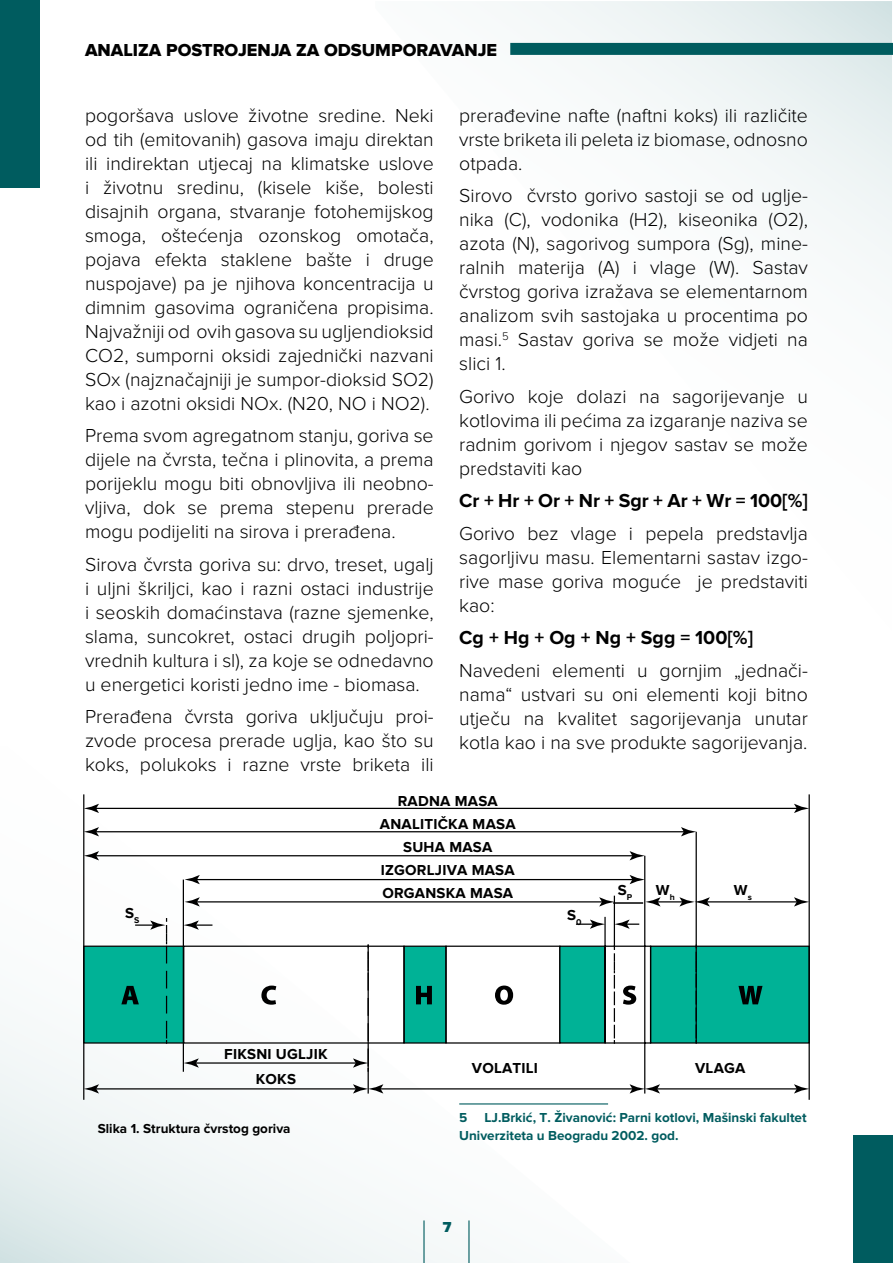
<style>
.page{position:relative;width:893px;height:1263px;background:#fff}
.page>*{position:absolute;margin:0;border:0;box-sizing:border-box;transform-origin:0 0}
.t1{font:300 19.5px/24px "Proxima Nova";color:#000;text-align:justify}
.t2{font:700 19.5px "Proxima Nova";color:#000}
.t3{font:18px "Proxima Nova Extrabld";color:#000}
.t4{font:700 15px/23px "Proxima Nova";letter-spacing:.015em;color:#000;text-align:center}
.t5{font:900 15px "Proxima Nova";color:#005c5f}
.t6{font:700 13.5px/18px "Proxima Nova";color:#005c5f}
.t7{font:700 13.5px "Proxima Nova";color:#000}
</style>
<div class="page">
<svg style="left:510px;top:1px;width:382px;height:272px;fill:#f5f8f9"></svg>
<svg style="left:0;top:1030px;width:609px;height:233px;fill:#f4f8f8"></svg>
<hr style="left:468px;top:1220px;width:2px;height:43px;background:#005c5f">
<hr style="left:423px;top:1220px;width:2px;height:43px;background:#005c5f">
<div style="left:853px;top:1135px;width:40px;height:128px;background:#005c5f"></div>
<div style="left:0;top:0;width:40px;height:188px;background:#005c5f"></div>
<div style="left:510px;top:43px;width:383px;height:12px;background:#005c5f"></div>
<hr style="left:459px;top:1103px;width:149px;height:1px;background:#005c5f">
<svg style="left:83px;top:794px;width:727px;height:307px"></svg>
<svg style="left:614px;top:946px;width:1px;height:98px"></svg>
<svg style="left:696px;top:944px;width:1px;height:100px"></svg>
<hr style="left:94px;top:808px;width:705px;height:1px;background:#000">
<svg style="left:84px;top:804px;width:15px;height:9px"></svg>
<svg style="left:794px;top:804px;width:15px;height:9px"></svg>
<hr style="left:94px;top:831px;width:592px;height:1px;background:#000">
<svg style="left:84px;top:827px;width:15px;height:9px"></svg>
<svg style="left:681px;top:827px;width:15px;height:9px"></svg>
<hr style="left:94px;top:855px;width:541px;height:1px;background:#000">
<svg style="left:84px;top:851px;width:15px;height:9px"></svg>
<svg style="left:630px;top:851px;width:15px;height:9px"></svg>
<hr style="left:195px;top:879px;width:440px;height:1px;background:#000">
<svg style="left:185px;top:875px;width:15px;height:9px"></svg>
<svg style="left:630px;top:875px;width:15px;height:9px"></svg>
<hr style="left:195px;top:901px;width:409px;height:1px;background:#000">
<svg style="left:185px;top:897px;width:15px;height:9px"></svg>
<svg style="left:599px;top:897px;width:15px;height:9px"></svg>
<hr style="left:94px;top:1088px;width:264px;height:1px;background:#000">
<svg style="left:84px;top:1084px;width:15px;height:9px"></svg>
<hr style="left:194px;top:1062px;width:164px;height:2px;background:#000">
<svg style="left:184px;top:1058px;width:15px;height:9px"></svg>
<svg style="left:353px;top:944px;width:16px;height:128px"></svg>
<hr style="left:378px;top:1088px;width:257px;height:1px;background:#000">
<svg style="left:353px;top:1084px;width:30px;height:9px"></svg>
<hr style="left:655px;top:1088px;width:144px;height:1px;background:#000">
<svg style="left:630px;top:1084px;width:30px;height:9px"></svg>
<svg style="left:794px;top:1084px;width:15px;height:9px"></svg>
<hr style="left:705px;top:901px;width:94px;height:1px;background:#000">
<svg style="left:794px;top:897px;width:15px;height:9px"></svg>
<svg style="left:645px;top:897px;width:65px;height:9px"></svg>
<svg style="left:576px;top:919px;width:29px;height:10px"></svg>
<svg style="left:614px;top:919px;width:25px;height:10px"></svg>
<hr style="left:135px;top:924px;width:20px;height:2px;background:#000">
<svg style="left:150px;top:920px;width:17px;height:124px;background:#2cae9a"></svg>
<svg style="left:184px;top:920px;width:28px;height:10px"></svg>
<svg style="left:121px;top:986px;width:18px;height:18px"></svg>
<svg style="left:261px;top:985px;width:15px;height:20px"></svg>
<svg style="left:416px;top:986px;width:16px;height:18px"></svg>
<svg style="left:495px;top:985px;width:18px;height:20px"></svg>
<svg style="left:623px;top:985px;width:13px;height:20px"></svg>
<svg style="left:738px;top:986px;width:24px;height:18px"></svg>
<p class="t3" style="left:85px;top:39px;width:414px">ANALIZA POSTROJENJA ZA ODSUMPORAVANJE</p>
<p class="t1" style="left:85px;top:103px;width:350px">pogoršava uslove životne sredine. Neki od tih (emitovanih) gasova imaju direktan ili indirektan utjecaj na klimatske uslove i životnu sredinu, (kisele kiše, bolesti disajnih organa, stvaranje fotohemijskog smoga, oštećenja ozonskog omotača, pojava efekta staklene bašte i druge nuspojave) pa je njihova koncentracija u dimnim gasovima ograničena propisima.<br>Najvažniji od ovih gasova su ugljendioksid CO2, sumporni oksidi zajednički nazvani SOx (najznačajniji je sumpor-dioksid SO2) kao i azotni oksidi NOx. (N20, NO i NO2).</p>
<p class="t1" style="left:85px;top:424px;width:350px">Prema svom agregatnom stanju, goriva se dijele na čvrsta, tečna i plinovita, a prema porijeklu mogu biti obnovljiva ili neobno&shy;vljiva, dok se prema stepenu prerade mogu podijeliti na sirova i prerađena.</p>
<p class="t1" style="left:85px;top:552px;width:350px">Sirova čvrsta goriva su: drvo, treset, ugalj i uljni škriljci, kao i razni ostaci industrije i seoskih domaćinstava (razne sjemenke, slama, suncokret, ostaci drugih poljopri&shy;vrednih kultura i sl), za koje se odnedavno u energetici koristi jedno ime - biomasa.</p>
<p class="t1" style="left:85px;top:705px;width:350px">Prerađena čvrsta goriva uključuju proi&shy;zvode procesa prerade uglja, kao što su koks, polukoks i razne vrste briketa ili</p>
<p class="t1" style="left:459px;top:103px;width:350px">prerađevine nafte (naftni koks) ili različite vrste briketa ili peleta iz biomase, odnosno otpada.</p>
<p class="t1" style="left:459px;top:184px;width:350px">Sirovo čvrsto gorivo sastoji se od uglje&shy;nika (C), vodonika (H2), kiseonika (O2), azota (N), sagorivog sumpora (Sg), mine&shy;ralnih materija (A) i vlage (W). Sastav čvrstog goriva izražava se elementarnom analizom svih sastojaka u procentima po masi.<sup>5</sup> Sastav goriva se može vidjeti na slici 1.</p>
<p class="t1" style="left:459px;top:384px;width:350px">Gorivo koje dolazi na sagorijevanje u kotlovima ili pećima za izgaranje naziva se radnim gorivom i njegov sastav se može predstaviti kao</p>
<p class="t2" style="left:459px;top:489px;width:350px">Cr + Hr + Or + Nr + Sgr + Ar + Wr = 100[%]</p>
<p class="t1" style="left:459px;top:521px;width:350px">Gorivo bez vlage i pepela predstavlja sagorljivu masu. Elementarni sastav izgo&shy;rive mase goriva moguće je predstaviti kao:</p>
<p class="t2" style="left:459px;top:626px;width:295px">Cg + Hg + Og + Ng + Sgg = 100[%]</p>
<p class="t1" style="left:459px;top:658px;width:350px">Navedeni elementi u gornjim „jednači&shy;nama“ ustvari su oni elementi koji bitno utječu na kvalitet sagorijevanja unutar kotla kao i na sve produkte sagorijevanja.</p>
<p class="t4" style="left:125px;top:902px;width:16px">S<sub>S</sub></p>
<p class="t4" style="left:224px;top:1042px;width:105px;line-height:25px">FIKSNI UGLJIK<br>KOKS</p>
<p class="t7" style="left:98px;top:1120px;width:194px">Slika 1. Struktura čvrstog goriva</p>
<p class="t4" style="left:380px;top:790px;width:137px">RADNA MASA<br>ANALITIČKA MASA<br>SUHA MASA<br>IZGORLJIVA MASA<br>ORGANSKA MASA</p>
<p class="t4" style="left:567px;top:903px;width:16px">S<sub>0</sub></p>
<p class="t4" style="left:618px;top:879px;width:16px">S<sub>P</sub></p>
<p class="t4" style="left:656px;top:879px;width:21px">W<sub>h</sub></p>
<p class="t4" style="left:734px;top:879px;width:20px">W<sub>s</sub></p>
<p class="t4" style="left:472px;top:1057px;width:68px">VOLATILI</p>
<p class="t4" style="left:695px;top:1057px;width:52px">VLAGA</p>
<p class="t6" style="left:459px;top:1109px;width:349px;text-indent:25px">LJ.Brkić, T. Živanović: Parni kotlovi, Mašinski fakultet<br>Univerziteta u Beogradu 2002. god.</p>
<p class="t6" style="left:459px;top:1109px;width:10px">5</p>
<p class="t5" style="left:443px;top:1219px;width:10px">7</p>
</div>
